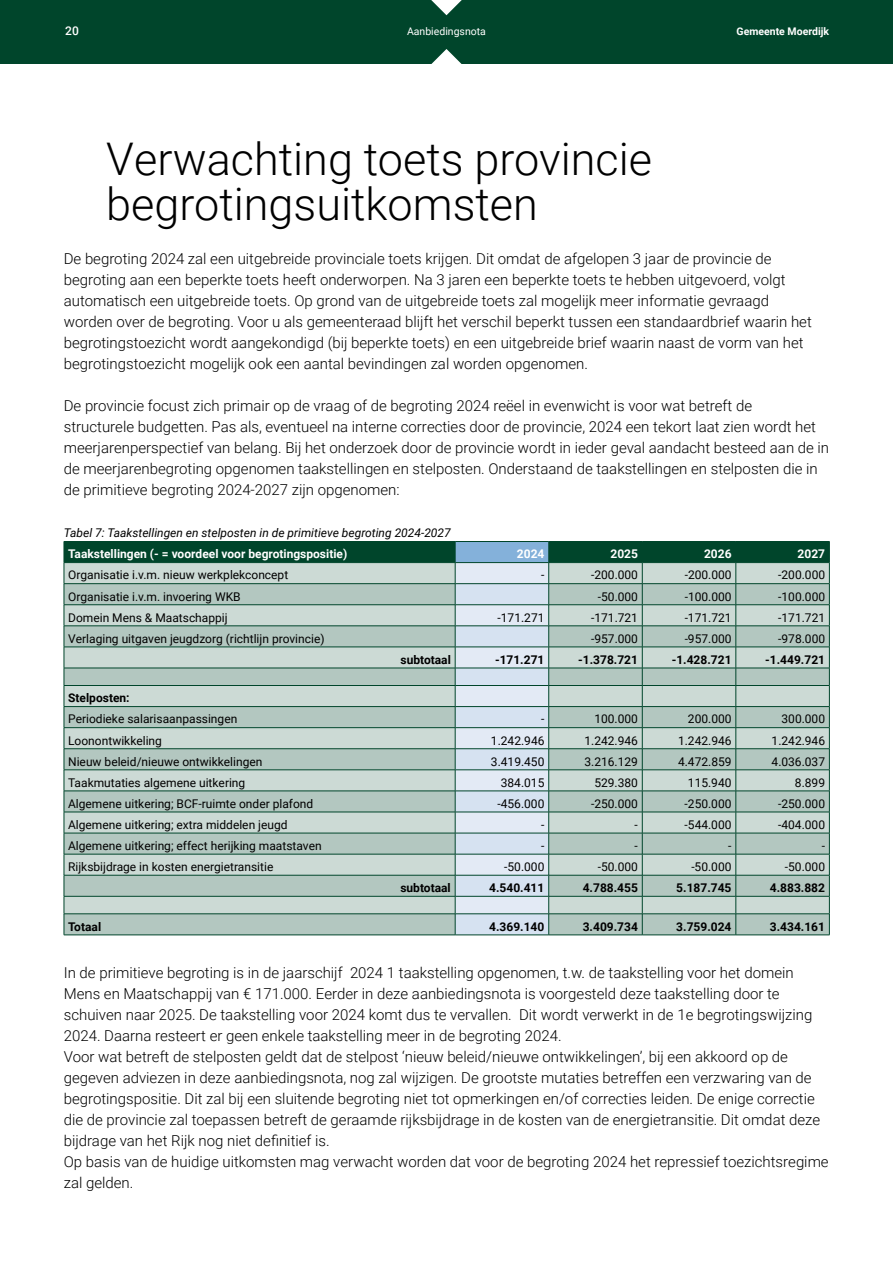
<style>
.page{position:relative;width:893px;height:1263px;background:#fff}
.page>*{position:absolute;margin:0;border:0;box-sizing:border-box;transform-origin:0 0}
.t1{font:300 45px/45px "Roboto";color:#000}
.Body_Text{font:300 15px/21px "Roboto";color:#000}
.tabelrij{font:12px "Roboto";color:#000}
.tabelrij-2{font:700 12px "Roboto";color:#000}
.tabeltitel{font:italic 12px "Roboto";color:#000}
.tabelkop{font:700 12px "Roboto";color:#fff}
.t2{font:500 12px "Roboto";color:#fff}
.t3{font:700 10.5px "Roboto";color:#fff}
.t4{font:10.5px "Roboto";color:#fff}
</style>
<div class="page">
<hr style="left:64px;top:935px;width:391px;height:1px;background:#00452b">
<hr style="left:455px;top:935px;width:94px;height:1px;background:#00452b">
<hr style="left:549px;top:935px;width:93px;height:1px;background:#00452b">
<hr style="left:642px;top:935px;width:94px;height:1px;background:#00452b">
<hr style="left:736px;top:935px;width:94px;height:1px;background:#00452b">
<svg style="left:64px;top:541px;width:766px;height:394px;background:#afc4bf"></svg>
<hr style="left:64px;top:562px;width:391px;height:1px;background:#00452b">
<hr style="left:455px;top:562px;width:94px;height:1px;background:#00452b">
<hr style="left:549px;top:562px;width:93px;height:1px;background:#00452b">
<hr style="left:642px;top:562px;width:94px;height:1px;background:#00452b">
<hr style="left:736px;top:562px;width:94px;height:1px;background:#00452b">
<div style="left:0;top:0;width:893px;height:64px;background:#00452b"></div>
<svg style="left:431px;top:49px;width:31px;height:15px"></svg>
<svg style="left:431px;top:0;width:31px;height:15px"></svg>
<p class="t2" style="left:65px;top:23px;width:15px">20</p>
<p class="t4" style="left:407px;top:24px;width:80px">Aanbiedingsnota</p>
<p class="t3" style="left:736px;top:24px;width:94px">Gemeente Moerdijk</p>
<h2 class="t1" style="left:106px;top:135px;width:547px">Verwachting toets provincie begrotingsuitkomsten</h2>
<p class="Body_Text" style="left:64px;top:248px;width:749px">De begroting 2024 zal een uitgebreide provinciale toets krijgen. Dit omdat de afgelopen 3 jaar de provincie de begroting aan een beperkte toets heeft onderworpen. Na 3 jaren een beperkte toets te hebben uitgevoerd, volgt automatisch een uitgebreide toets. Op grond van de uitgebreide toets zal mogelijk meer informatie gevraagd worden over de begroting. Voor u als gemeenteraad blijft het verschil beperkt tussen een standaardbrief waarin het begrotingstoezicht wordt aangekondigd (bij beperkte toets) en een uitgebreide brief waarin naast de vorm van het begrotingstoezicht mogelijk ook een aantal bevindingen zal worden opgenomen.</p>
<p class="Body_Text" style="left:64px;top:395px;width:767px">De provincie focust zich primair op de vraag of de begroting 2024 reëel in evenwicht is voor wat betreft de<br>structurele budgetten. Pas als, eventueel na interne correcties door de provincie, 2024 een tekort laat zien wordt het meerjarenperspectief van belang. Bij het onderzoek door de provincie wordt in ieder geval aandacht besteed aan de in de meerjarenbegroting opgenomen taakstellingen en stelposten. Onderstaand de taakstellingen en stelposten die in de primitieve begroting 2024-2027 zijn opgenomen:</p>
<p class="tabeltitel" style="left:64px;top:524px;width:388px">Tabel 7: Taakstellingen en stelposten in de primitieve begroting 2024-2027</p>
<p class="tabelkop" style="left:68px;top:546px;width:281px">Taakstellingen (- = voordeel voor begrotingspositie)</p>
<p class="tabelkop" style="left:517px;top:546px;width:29px">2024</p>
<p class="tabelkop" style="left:610px;top:546px;width:29px">2025</p>
<p class="tabelkop" style="left:704px;top:546px;width:29px">2026</p>
<p class="tabelkop" style="left:798px;top:546px;width:29px">2027</p>
<p class="tabelrij" style="left:68px;top:567px;width:222px">Organisatie i.v.m. nieuw werkplekconcept</p>
<p class="tabelrij" style="left:541px;top:567px;width:5px">-</p>
<p class="tabelrij" style="left:591px;top:567px;width:48px">-200.000</p>
<p class="tabelrij" style="left:685px;top:567px;width:48px">-200.000</p>
<p class="tabelrij" style="left:778px;top:567px;width:48px">-200.000</p>
<p class="tabelrij" style="left:68px;top:588px;width:174px">Organisatie i.v.m. invoering WKB</p>
<p class="tabelrij" style="left:598px;top:588px;width:42px">-50.000</p>
<p class="tabelrij" style="left:685px;top:588px;width:48px">-100.000</p>
<p class="tabelrij" style="left:778px;top:588px;width:48px">-100.000</p>
<p class="tabelrij" style="left:68px;top:609px;width:161px">Domein Mens &amp; Maatschappij</p>
<p class="tabelrij" style="left:498px;top:609px;width:48px">-171.271</p>
<p class="tabelrij" style="left:591px;top:609px;width:48px">-171.721</p>
<p class="tabelrij" style="left:685px;top:609px;width:48px">-171.721</p>
<p class="tabelrij" style="left:778px;top:609px;width:48px">-171.721</p>
<p class="tabelrij" style="left:68px;top:630px;width:258px">Verlaging uitgaven jeugdzorg (richtlijn provincie)</p>
<p class="tabelrij" style="left:591px;top:630px;width:48px">-957.000</p>
<p class="tabelrij" style="left:685px;top:630px;width:48px">-957.000</p>
<p class="tabelrij" style="left:778px;top:630px;width:48px">-978.000</p>
<p class="tabelrij-2" style="left:400px;top:651px;width:52px">subtotaal</p>
<p class="tabelrij-2" style="left:495px;top:651px;width:51px">-171.271</p>
<p class="tabelrij-2" style="left:578px;top:651px;width:61px">-1.378.721</p>
<p class="tabelrij-2" style="left:672px;top:651px;width:61px">-1.428.721</p>
<p class="tabelrij-2" style="left:765px;top:651px;width:61px">-1.449.721</p>
<p class="tabelrij-2" style="left:68px;top:690px;width:63px">Stelposten:</p>
<p class="tabelrij" style="left:68px;top:711px;width:171px">Periodieke salarisaanpassingen</p>
<p class="tabelrij" style="left:541px;top:711px;width:5px">-</p>
<p class="tabelrij" style="left:594px;top:711px;width:45px">100.000</p>
<p class="tabelrij" style="left:688px;top:711px;width:45px">200.000</p>
<p class="tabelrij" style="left:781px;top:711px;width:45px">300.000</p>
<p class="tabelrij" style="left:68px;top:732px;width:95px">Loonontwikkeling</p>
<p class="tabelrij" style="left:491px;top:732px;width:55px">1.242.946</p>
<p class="tabelrij" style="left:584px;top:732px;width:55px">1.242.946</p>
<p class="tabelrij" style="left:678px;top:732px;width:55px">1.242.946</p>
<p class="tabelrij" style="left:772px;top:732px;width:55px">1.242.946</p>
<p class="tabelrij" style="left:68px;top:753px;width:196px">Nieuw beleid/nieuwe ontwikkelingen</p>
<p class="tabelrij" style="left:491px;top:753px;width:55px">3.419.450</p>
<p class="tabelrij" style="left:584px;top:753px;width:55px">3.216.129</p>
<p class="tabelrij" style="left:678px;top:753px;width:55px">4.472.859</p>
<p class="tabelrij" style="left:772px;top:753px;width:55px">4.036.037</p>
<p class="tabelrij" style="left:68px;top:774px;width:179px">Taakmutaties algemene uitkering</p>
<p class="tabelrij" style="left:501px;top:774px;width:45px">384.015</p>
<p class="tabelrij" style="left:594px;top:774px;width:45px">529.380</p>
<p class="tabelrij" style="left:688px;top:774px;width:45px">115.940</p>
<p class="tabelrij" style="left:795px;top:774px;width:32px">8.899</p>
<p class="tabelrij" style="left:68px;top:795px;width:247px">Algemene uitkering; BCF-ruimte onder plafond</p>
<p class="tabelrij" style="left:497px;top:795px;width:48px">-456.000</p>
<p class="tabelrij" style="left:591px;top:795px;width:48px">-250.000</p>
<p class="tabelrij" style="left:685px;top:795px;width:48px">-250.000</p>
<p class="tabelrij" style="left:778px;top:795px;width:48px">-250.000</p>
<p class="tabelrij" style="left:68px;top:816px;width:221px">Algemene uitkering; extra middelen jeugd</p>
<p class="tabelrij" style="left:541px;top:816px;width:5px">-</p>
<p class="tabelrij" style="left:635px;top:816px;width:5px">-</p>
<p class="tabelrij" style="left:685px;top:816px;width:48px">-544.000</p>
<p class="tabelrij" style="left:778px;top:816px;width:48px">-404.000</p>
<p class="tabelrij" style="left:68px;top:837px;width:255px">Algemene uitkering; effect herijking maatstaven</p>
<p class="tabelrij" style="left:541px;top:837px;width:5px">-</p>
<p class="tabelrij" style="left:635px;top:837px;width:5px">-</p>
<p class="tabelrij" style="left:728px;top:837px;width:5px">-</p>
<p class="tabelrij" style="left:822px;top:837px;width:5px">-</p>
<p class="tabelrij" style="left:68px;top:858px;width:207px">Rijksbijdrage in kosten energietransitie</p>
<p class="tabelrij" style="left:504px;top:858px;width:42px">-50.000</p>
<p class="tabelrij" style="left:598px;top:858px;width:42px">-50.000</p>
<p class="tabelrij" style="left:691px;top:858px;width:42px">-50.000</p>
<p class="tabelrij" style="left:785px;top:858px;width:42px">-50.000</p>
<p class="tabelrij-2" style="left:400px;top:879px;width:52px">subtotaal</p>
<p class="tabelrij-2" style="left:489px;top:879px;width:57px">4.540.411</p>
<p class="tabelrij-2" style="left:583px;top:879px;width:57px">4.788.455</p>
<p class="tabelrij-2" style="left:676px;top:879px;width:57px">5.187.745</p>
<p class="tabelrij-2" style="left:770px;top:879px;width:57px">4.883.882</p>
<p class="tabelrij-2" style="left:68px;top:918px;width:35px">Totaal</p>
<p class="tabelrij-2" style="left:489px;top:918px;width:57px">4.369.140</p>
<p class="tabelrij-2" style="left:583px;top:918px;width:57px">3.409.734</p>
<p class="tabelrij-2" style="left:676px;top:918px;width:57px">3.759.024</p>
<p class="tabelrij-2" style="left:770px;top:918px;width:57px">3.434.161</p>
<p class="Body_Text" style="left:64px;top:962px;width:750px">In de primitieve begroting is in de jaarschijf 2024 1 taakstelling opgenomen, t.w. de taakstelling voor het domein Mens en Maatschappij van € 171.000. Eerder in deze aanbiedingsnota is voorgesteld deze taakstelling door te schuiven naar 2025. De taakstelling voor 2024 komt dus te vervallen. Dit wordt verwerkt in de 1e begrotingswijzing 2024. Daarna resteert er geen enkele taakstelling meer in de begroting 2024.</p>
<p class="Body_Text" style="left:64px;top:1046px;width:758px">Voor wat betreft de stelposten geldt dat de stelpost ‘nieuw beleid/nieuwe ontwikkelingen’, bij een akkoord op de gegeven adviezen in deze aanbiedingsnota, nog zal wijzigen. De grootste mutaties betreffen een verzwaring van de begrotingspositie. Dit zal bij een sluitende begroting niet tot opmerkingen en/of correcties leiden. De enige correctie die de provincie zal toepassen betreft de geraamde rijksbijdrage in de kosten van de energietransitie. Dit omdat deze bijdrage van het Rijk nog niet definitief is.</p>
<p class="Body_Text" style="left:64px;top:1151px;width:766px">Op basis van de huidige uitkomsten mag verwacht worden dat voor de begroting 2024 het repressief toezichtsregime zal gelden.</p>
</div>
